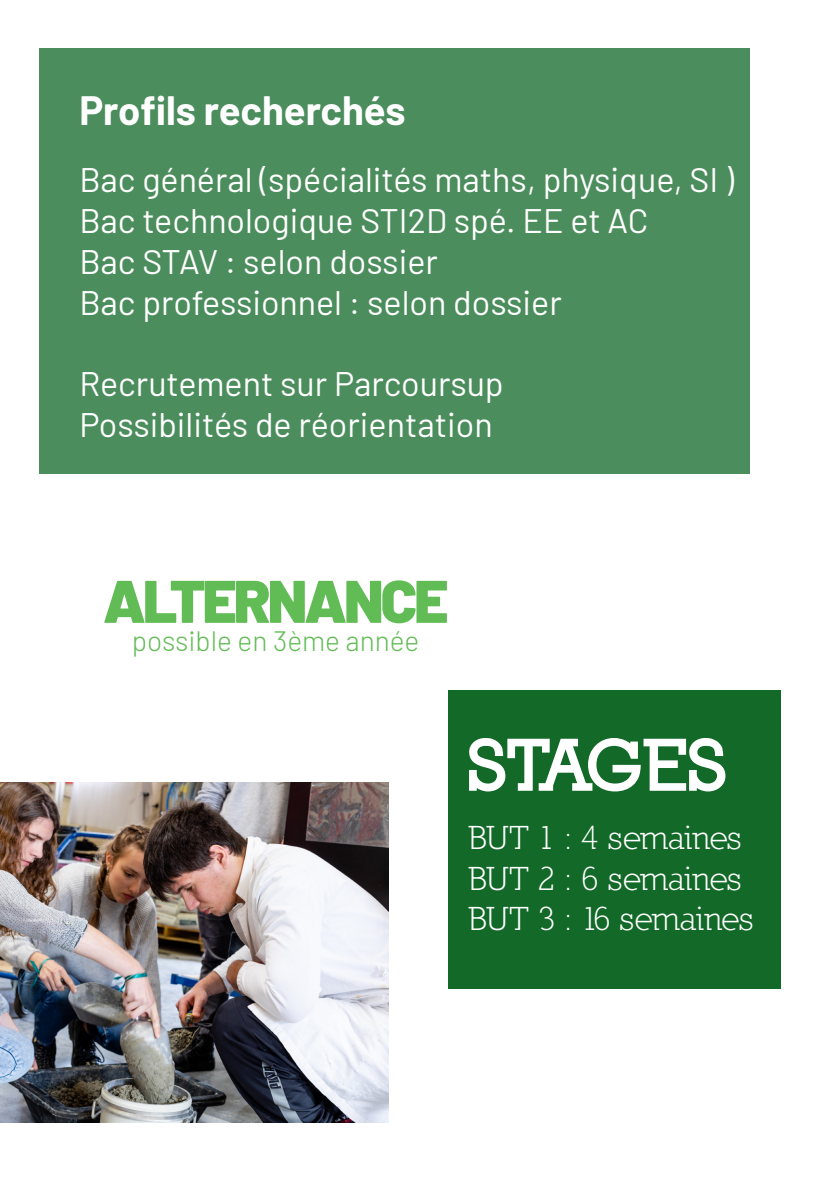
<style>
.page{position:relative;width:840px;height:1191px;background:#fff}
.page>*{position:absolute;margin:0;border:0;box-sizing:border-box;transform-origin:0 0}
.t1{font:900 70px "Nilland";letter-spacing:-.05em;color:#fff}
.t2{font:900 60px "Barlow";letter-spacing:-.05em;color:#62bc55}
.t3{font:700 40px "Barlow";color:#fff}
.t4{font:34px "Barlow";color:#fff}
.t5{font:34px "Nilland";letter-spacing:-.025em;color:#fff}
.t6{font:300 28px "Barlow";color:#62bc55}
</style>
<div class="page">
<div style="left:39px;top:48px;width:709px;height:425px;background:#4b8d5c"></div>
<div style="left:448px;top:690px;width:332px;height:299px;background:#126928"></div>
<img style="left:0;top:782px;width:388px;height:341px">
<p class="t3" style="left:79px;top:81px;width:327px">Profils recherchés</p>
<p class="t4" style="left:79px;top:155px;width:655px">Bac général (spécialités maths, physique, SI )</p>
<p class="t4" style="left:79px;top:196px;width:570px">Bac technologique STI2D spé. EE et AC</p>
<p class="t4" style="left:79px;top:237px;width:360px">Bac STAV : selon dossier</p>
<p class="t4" style="left:79px;top:278px;width:483px">Bac professionnel : selon dossier</p>
<p class="t4" style="left:79px;top:359px;width:425px">Recrutement sur Parcoursup</p>
<p class="t4" style="left:79px;top:400px;width:414px">Possibilités de réorientation</p>
<p class="t2" style="left:103px;top:556px;width:346px">ALTERNANCE</p>
<p class="t6" style="left:132px;top:620px;width:289px">possible en 3ème année</p>
<p class="t1" style="left:468px;top:720px;width:263px">STAGES</p>
<p class="t5" style="left:468px;top:817px;width:275px">BUT 1 : 4 semaines</p>
<p class="t5" style="left:468px;top:858px;width:275px">BUT 2 : 6 semaines</p>
<p class="t5" style="left:468px;top:899px;width:287px">BUT 3 : 16 semaines</p>
</div>
